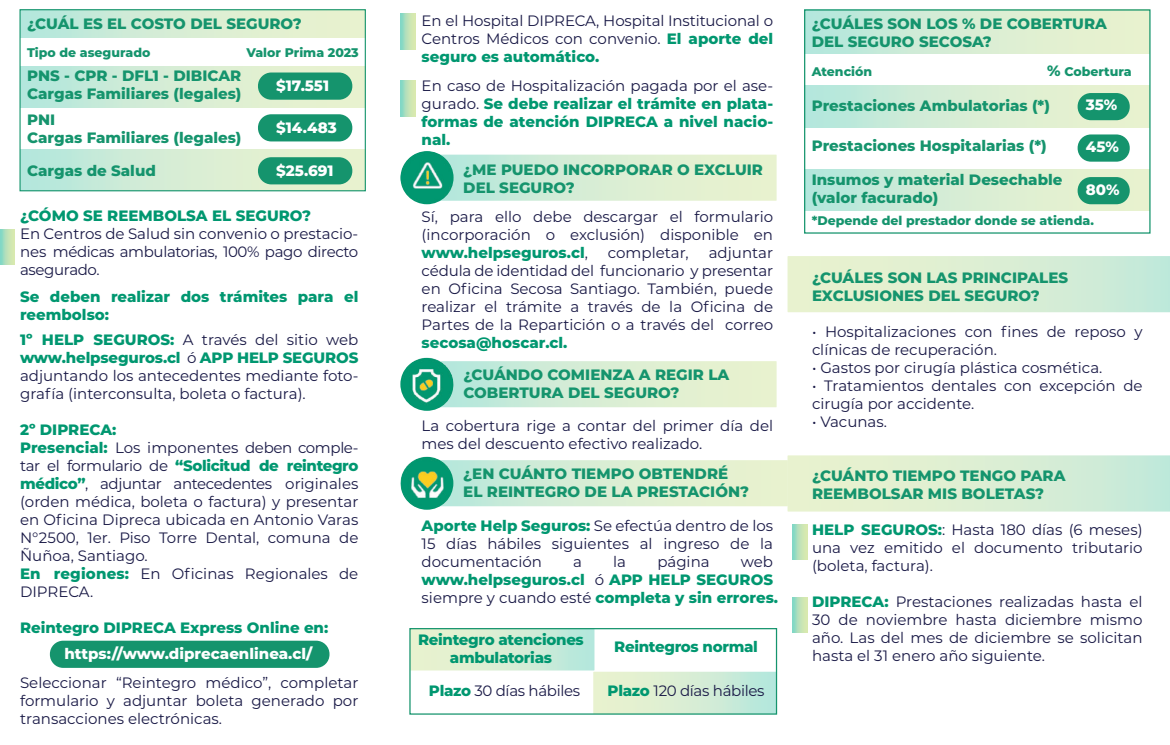
<style>
.page{position:relative;width:1170px;height:745px;background:#fff}
.page>*{position:absolute;margin:0;border:0;box-sizing:border-box;transform-origin:0 0}
.t1{font:15px/18px "Montserrat";color:#191946;text-align:justify}
.t2{font:800 15px/18px "Montserrat";color:#15946d}
.t3{font:800 15px/18px "Montserrat";color:#009770}
.t4{font:800 15px "Montserrat";color:#fff}
.t5{font:800 15px/18px "Montserrat";letter-spacing:-.02em;color:#009770;text-align:center}
.t6{font:15px "Montserrat";letter-spacing:-.02em;color:#191946}
.t7{font:800 12.5px "Montserrat";color:#15946d}
.s1{font-weight:800;color:#009770}
.s2{font-weight:400;color:#191946}
.s3{font-size:15px}
</style>
<div class="page">
<svg style="left:787px;top:256px;width:382px;height:56px;background:#daeed3"></svg>
<svg style="left:787px;top:455px;width:382px;height:56px;background:#daeed3"></svg>
<div style="left:20px;top:149px;width:345px;height:42px;background:linear-gradient(to right,#bae8dd,#eef2cc)"></div>
<div style="left:20px;top:66px;width:345px;height:41px;background:linear-gradient(to right,#b9e7dc,#f0f3cd)"></div>
<div style="left:20px;top:9px;width:345px;height:28px;background:linear-gradient(to right,#b9e7dc,#f1f3cd)"></div>
<div style="left:258px;top:72px;width:94px;height:28px;background:#15946d;border-radius:13px"></div>
<div style="left:258px;top:157px;width:94px;height:27px;background:#15946d;border-radius:13px"></div>
<div style="left:50px;top:640px;width:279px;height:27px;background:#15946d;border-radius:13px"></div>
<div style="left:258px;top:114px;width:94px;height:27px;background:#15946d;border-radius:13px"></div>
<div style="left:19px;top:9px;width:347px;height:182px;border:1px solid #15946d"></div>
<div style="left:804px;top:86px;width:345px;height:41px;background:linear-gradient(to right,#bbe8dd,#ecf1cb)"></div>
<div style="left:804px;top:169px;width:345px;height:42px;background:linear-gradient(to right,#bae8dd,#eef2cc)"></div>
<div style="left:804px;top:10px;width:345px;height:44px;background:linear-gradient(to right,#b9e7dc,#f0f3cd)"></div>
<svg style="left:792px;top:524px;width:15px;height:35px"></svg>
<svg style="left:792px;top:597px;width:15px;height:35px"></svg>
<svg style="left:0;top:229px;width:15px;height:35px"></svg>
<div style="left:1077px;top:177px;width:52px;height:27px;background:#15946d;border-radius:13px"></div>
<div style="left:1077px;top:134px;width:52px;height:27px;background:#15946d;border-radius:13px"></div>
<div style="left:1077px;top:93px;width:52px;height:27px;background:#15946d;border-radius:13px"></div>
<svg style="left:410px;top:627px;width:184px;height:43px;background:#d3ecd3"></svg>
<div style="left:593px;top:671px;width:183px;height:42px;background:linear-gradient(to right,#f1f3cd,#bae7dc)"></div>
<div style="left:419px;top:460px;width:368px;height:46px;background:linear-gradient(to right,#b5e5d9,#f2f4cf)"></div>
<img style="left:400px;top:456px;width:53px;height:53px;border-radius:26px">
<div style="left:437px;top:154px;width:339px;height:46px;background:linear-gradient(to right,#b5e5da,#f2f4ce)"></div>
<img style="left:400px;top:151px;width:53px;height:53px;border-radius:27px">
<div style="left:437px;top:361px;width:339px;height:46px;background:linear-gradient(to right,#b3e4d8,#f3f4cf)"></div>
<img style="left:400px;top:357px;width:53px;height:53px;border-radius:27px">
<svg style="left:400px;top:14px;width:15px;height:35px"></svg>
<svg style="left:400px;top:81px;width:15px;height:35px"></svg>
<div style="left:409px;top:627px;width:368px;height:87px;border:1px solid #15946d"></div>
<p class="t2" style="left:27px;top:13px;width:276px">¿CUÁL ES EL COSTO DEL SEGURO?</p>
<p class="t7" style="left:27px;top:43px;width:125px">Tipo de asegurado</p>
<p class="t7" style="left:246px;top:43px;width:114px">Valor Prima 2023</p>
<p class="t2" style="left:27px;top:66px;width:216px">PNS - CPR - DFL1 - DIBICAR<br>Cargas Familiares (legales)</p>
<p class="t2" style="left:27px;top:109px;width:216px">PNI<br>Cargas Familiares (legales)</p>
<p class="t2" style="left:27px;top:160px;width:130px">Cargas de Salud</p>
<p class="t4" style="left:276px;top:74px;width:54px">$17.551</p>
<p class="t4" style="left:276px;top:116px;width:62px">$14.483</p>
<p class="t4" style="left:276px;top:159px;width:59px">$25.691</p>
<p class="t3" style="left:20px;top:206px;width:292px">¿CÓMO SE REEMBOLSA EL SEGURO?</p>
<p class="t1" style="left:20px;top:224px;width:340px">En Centros de Salud sin convenio o prestacio&shy;nes médicas ambulatorias, 100% pago directo asegurado.</p>
<p class="t3" style="left:20px;top:286px;width:340px">Se deben realizar dos trámites para el reembolso:</p>
<p class="t1" style="left:20px;top:330px;width:340px"><span class="s1">1º HELP SEGUROS:</span> A través del sitio web <span class="s1">www.helpseguros.cl</span> ó <span class="s1">APP HELP SEGUROS </span>adjuntando los antecedentes mediante foto&shy;grafía (interconsulta, boleta o factura).</p>
<p class="t1" style="left:20px;top:420px;width:340px;text-align:left"><span class="s1">2º DIPRECA:<br>Presencial:</span> Los imponentes deben comple&shy;tar el formulario de <span class="s1">“Solicitud de reintegro médico”</span>, adjuntar antecedentes originales (orden médica, boleta o factura) y presentar en Oficina Dipreca ubicada en Antonio Varas N°2500, 1er. Piso Torre Dental, comuna de Ñuñoa, Santiago.<br><span class="s1">En regiones:</span> En Oficinas Regionales de DIPRECA.</p>
<p class="t3" style="left:20px;top:618px;width:310px">Reintegro DIPRECA Express Online en:</p>
<p class="t1" style="left:20px;top:672px;width:340px">Seleccionar “Reintegro médico”, completar formulario y adjuntar boleta generado por transacciones electrónicas.</p>
<p class="t4" style="left:64px;top:642px;width:249px">https://www.diprecaenlinea.cl/</p>
<p class="t1" style="left:421px;top:11px;width:353px">En el Hospital DIPRECA, Hospital Institucional o Centros Médicos con convenio. <span class="s1">El aporte del seguro es automático.</span></p>
<p class="t3" style="left:421px;top:76px;width:353px;text-align:justify"><span class="s2">En caso de Hospitalización pagada por el ase&shy;gurado.</span> Se debe realizar el trámite en plata&shy;formas de atención DIPRECA a nivel nacio&shy;nal.</p>
<p class="t2" style="left:463px;top:160px;width:301px">¿ME PUEDO INCORPORAR O EXCLUIR<br>DEL SEGURO?</p>
<p class="t1" style="left:421px;top:207px;width:353px">Sí, para ello debe descargar el formulario (incorporación o exclusión) disponible en <span class="s1">www.helpseguros.cl</span>,</p>
<p class="t1" style="left:421px;top:243px;width:353px;text-indent:287px">adjuntar cédula de identidad del funcionario y presentar en Oficina Secosa Santiago. También, puede realizar el trámite a través de la Oficina de Partes de la Repartición o a través del correo</p>
<p class="t3" style="left:421px;top:332px;width:147px">secosa@hoscar.cl.</p>
<p class="t1" style="left:608px;top:243px;width:82px">completar,</p>
<p class="t2" style="left:463px;top:364px;width:267px">¿CUÁNDO COMIENZA A REGIR LA<br>COBERTURA DEL SEGURO?</p>
<p class="t1" style="left:421px;top:416px;width:353px">La cobertura rige a contar del primer día del mes del descuento efectivo realizado.</p>
<p class="t2" style="left:463px;top:463px;width:287px">¿EN CUÁNTO TIEMPO OBTENDRÉ<br>EL REINTEGRO DE LA PRESTACIÓN?</p>
<p class="t1" style="left:421px;top:516px;width:353px"><span class="s1">Aporte Help Seguros:</span> Se efectúa dentro de los 15 días hábiles siguientes al ingreso de la documentación</p>
<p class="t3" style="left:421px;top:551px;width:358px;text-indent:319px"><span class="s2">web </span>www.helpseguros.cl <span class="s2">ó</span> APP HELP SEGUROS <span class="s2">siempre y cuando esté</span> completa y sin errores.</p>
<p class="t1" style="left:573px;top:552px;width:10px">a</p>
<p class="t1" style="left:613px;top:552px;width:14px">la</p>
<p class="t1" style="left:657px;top:552px;width:54px">página</p>
<p class="t5" style="left:418px;top:629px;width:167px">Reintegro atenciones ambulatorias</p>
<p class="t5" style="left:614px;top:636px;width:145px">Reintegros normal</p>
<p class="t6" style="left:429px;top:679px;width:153px"><span class="s1">Plazo</span> 30 días hábiles</p>
<p class="t6" style="left:607px;top:679px;width:158px"><span class="s1">Plazo</span> 120 días hábiles</p>
<p class="t2" style="left:811px;top:14px;width:297px">¿CUÁLES SON LOS % DE COBERTURA<br>DEL SEGURO SECOSA?</p>
<p class="t7" style="left:811px;top:62px;width:62px">Atención</p>
<p class="t7" style="left:1047px;top:62px;width:86px"><span class="s3">%</span> Cobertura</p>
<p class="t2" style="left:811px;top:96px;width:240px">Prestaciones Ambulatorias (*)</p>
<p class="t2" style="left:811px;top:136px;width:236px">Prestaciones Hospitalarias (*)</p>
<p class="t2" style="left:811px;top:170px;width:252px">Insumos y material Desechable (valor facurado)</p>
<p class="t7" style="left:811px;top:211px;width:284px">*Depende del prestador donde se atienda.</p>
<p class="t4" style="left:1085px;top:94px;width:33px">35%</p>
<p class="t4" style="left:1085px;top:136px;width:34px">45%</p>
<p class="t4" style="left:1085px;top:179px;width:35px">80%</p>
<p class="t2" style="left:812px;top:267px;width:258px">¿CUÁLES SON LAS PRINCIPALES<br>EXCLUSIONES DEL SEGURO?</p>
<p class="t1" style="left:812px;top:321px;width:332px">• Hospitalizaciones con fines de reposo y clínicas de recuperación.</p>
<p class="t1" style="left:812px;top:357px;width:292px">• Gastos por cirugía plástica cosmética.</p>
<p class="t1" style="left:812px;top:375px;width:332px">• Tratamientos dentales con excepción de cirugía por accidente.</p>
<p class="t1" style="left:812px;top:411px;width:76px">• Vacunas.</p>
<p class="t2" style="left:812px;top:465px;width:255px">¿CUÁNTO TIEMPO TENGO PARA<br>REEMBOLSAR MIS BOLETAS?</p>
<p class="t1" style="left:812px;top:519px;width:332px"><span class="s1">HELP SEGUROS:</span>: Hasta 180 días (6 meses) una vez emitido el documento tributario (boleta, factura).</p>
<p class="t1" style="left:812px;top:591px;width:332px"><span class="s1">DIPRECA:</span> Prestaciones realizadas hasta el 30 de noviembre hasta diciembre mismo año. Las del mes de diciembre se solicitan hasta el 31 enero año siguiente.</p>
</div>
